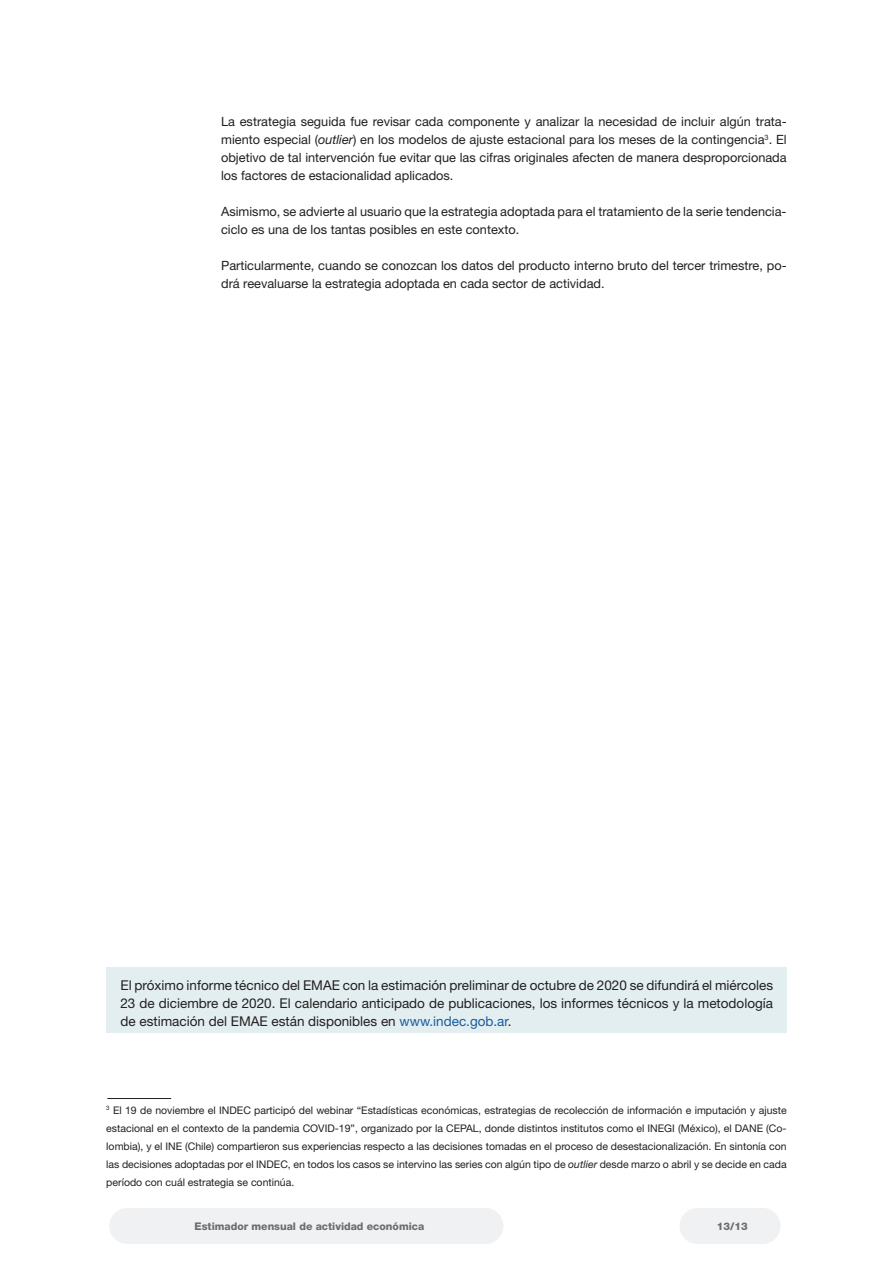
<style>
.page{position:relative;width:893px;height:1263px;background:#fff}
.page>*{position:absolute;margin:0;border:0;box-sizing:border-box;transform-origin:0 0}
.t1{font:13.5px/18px "Helvetica Neue LT Std";color:#231f20;text-align:justify}
.t2{font:12.75px/18px "Helvetica Neue LT Std";color:#231f20}
.Tablas{font:10.5px/18px "Helvetica Neue LT Std";color:#231f20;text-align:justify}
.t3{font:800 10.5px "Helvetica Neue LT Std";color:#6c6d70}
.s1{font-style:italic}
.s2{color:#175d9e}
</style>
<div class="page">
<div style="left:680px;top:1208px;width:35px;height:36px;background:#f0f1f2;border-radius:50%"></div>
<div style="left:109px;top:1208px;width:36px;height:36px;background:#f0f1f2;border-radius:50%"></div>
<div style="left:745px;top:1208px;width:36px;height:36px;background:#f0f1f2;border-radius:50%"></div>
<div style="left:468px;top:1208px;width:35px;height:36px;background:#f0f1f2;border-radius:50%"></div>
<div style="left:699px;top:1208px;width:66px;height:36px;background:#f0f1f2"></div>
<div style="left:130px;top:1208px;width:359px;height:36px;background:#f0f1f2"></div>
<div style="left:106px;top:967px;width:681px;height:66px;background:#e3eef1"></div>
<hr style="left:107px;top:1098px;width:64px;height:1px;background:#231f20">
<p class="t2" style="left:221px;top:112px;width:567px;text-align:justify">La estrategia seguida fue revisar cada componente y analizar la necesidad de incluir algún trata&shy;miento especial (<span class="s1">outlier</span>) en los modelos de ajuste estacional para los meses de la contingencia<sup>3</sup>. El objetivo de tal intervención fue evitar que las cifras originales afecten de manera desproporcionada los factores de estacionalidad aplicados.</p>
<p class="t2" style="left:221px;top:202px;width:567px">Asimismo, se advierte al usuario que la estrategia adoptada para el tratamiento de la serie tendencia&shy;ciclo es una de los tantas posibles en este contexto.</p>
<p class="t2" style="left:221px;top:256px;width:567px">Particularmente, cuando se conozcan los datos del producto interno bruto del tercer trimestre, po&shy;drá reevaluarse la estrategia adoptada en cada sector de actividad.</p>
<p class="t1" style="left:120px;top:976px;width:654px">El próximo informe técnico del EMAE con la estimación preliminar de octubre de 2020 se difundirá el miércoles 23 de diciembre de 2020. El calendario anticipado de publicaciones, los informes técnicos y la metodología de estimación del EMAE están disponibles en <span class="s2">www.indec.gob.ar</span>.</p>
<p class="Tablas" style="left:106px;top:1101px;width:682px"><sup>3</sup> El 19 de noviembre el INDEC participó del webinar “Estadísticas económicas, estrategias de recolección de información e imputación y ajuste estacional en el contexto de la pandemia COVID-19”, organizado por la CEPAL, donde distintos institutos como el INEGI (México), el DANE (Co&shy;lombia), y el INE (Chile) compartieron sus experiencias respecto a las decisiones tomadas en el proceso de desestacionalización. En sintonía con las decisiones adoptadas por el INDEC, en todos los casos se intervino las series con algún tipo de <span class="s1">outlier</span> desde marzo o abril y se decide en cada período con cuál estrategia se continúa.</p>
<p class="t3" style="left:195px;top:1220px;width:231px">Estimador mensual de actividad económica</p>
<p class="t3" style="left:717px;top:1220px;width:32px">13/13</p>
</div>
